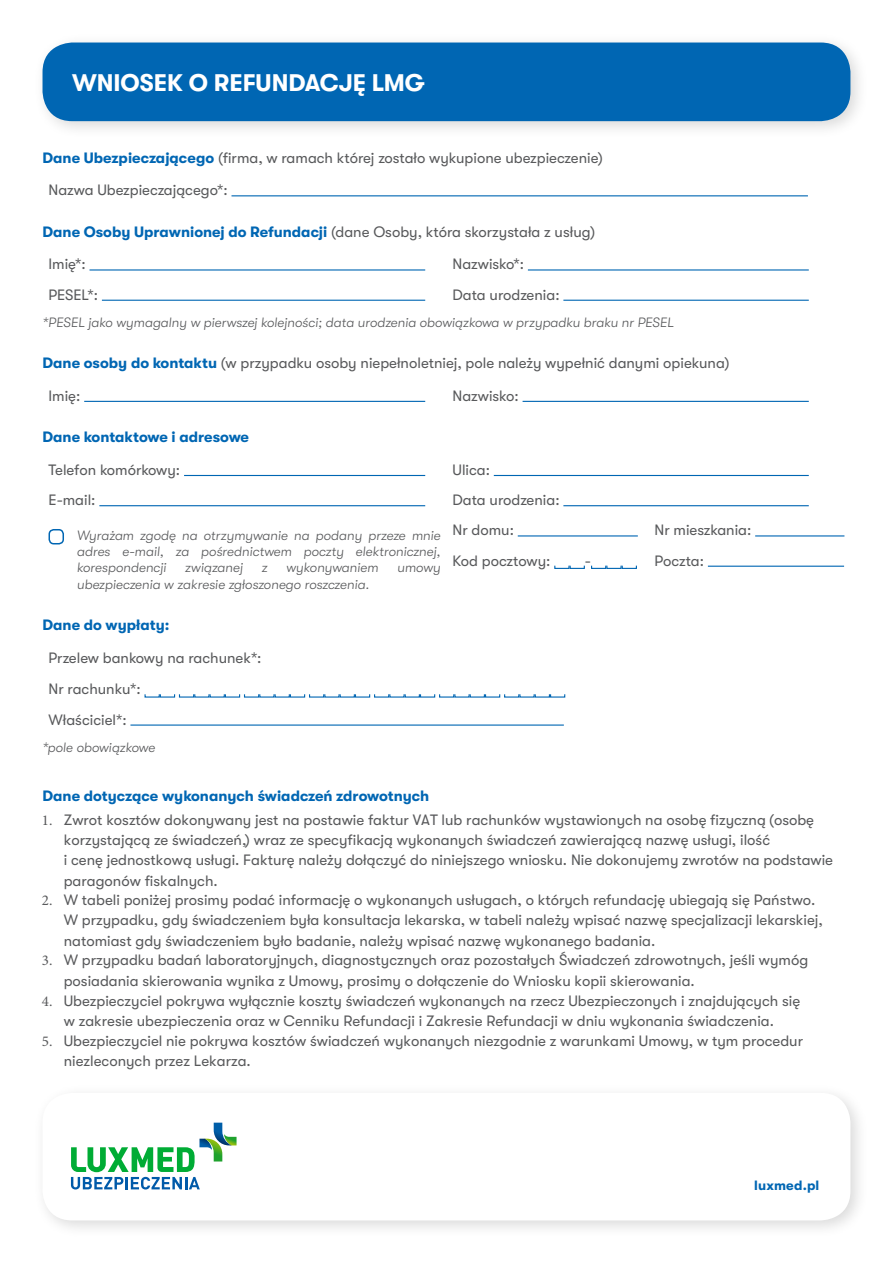
<style>
.page{position:relative;width:893px;height:1263px;background:#fff}
.page>*{position:absolute;margin:0;border:0;box-sizing:border-box;transform-origin:0 0}
.t1{font:700 24px "GT Walsheim";letter-spacing:-.005em;color:#fff}
.t2{font:15px/20.2px "GT Walsheim";color:#58595b}
.t3{font:700 15px "GT Walsheim";color:#0066b3}
.t4{font:13.5px/16.2px "GT Walsheim Lt Ob";color:#58595b;text-align:justify}
.t5{font:700 13.5px "GT Walsheim";letter-spacing:.01em;color:#0066b3}
.s1{font-weight:700;color:#0066b3}
.s2{font-family:"Minion Pro"}
</style>
<div class="page">
<div style="left:33px;top:1083px;width:835px;height:155px;background:#000;opacity:.15"></div>
<div style="left:43px;top:1093px;width:807px;height:127px;background:#fff;border-radius:30px"></div>
<svg style="left:71px;top:1123px;width:166px;height:66px"></svg>
<div style="left:33px;top:33px;width:835px;height:106px;background:#000;opacity:.15"></div>
<div style="left:43px;top:43px;width:807px;height:78px;background:#0066b3;border-radius:30px"></div>
<hr style="left:231px;top:195px;width:577px;height:1px;background:#0066b3">
<hr style="left:90px;top:269px;width:335px;height:2px;background:#0066b3">
<hr style="left:528px;top:269px;width:281px;height:2px;background:#0066b3">
<hr style="left:102px;top:300px;width:323px;height:1px;background:#0066b3">
<hr style="left:563px;top:300px;width:246px;height:1px;background:#0066b3">
<hr style="left:84px;top:401px;width:341px;height:1px;background:#0066b3">
<hr style="left:523px;top:401px;width:286px;height:1px;background:#0066b3">
<hr style="left:184px;top:475px;width:241px;height:1px;background:#0066b3">
<hr style="left:494px;top:475px;width:315px;height:1px;background:#0066b3">
<hr style="left:99px;top:505px;width:326px;height:1px;background:#0066b3">
<hr style="left:563px;top:505px;width:246px;height:1px;background:#0066b3">
<div style="left:49px;top:529px;width:15px;height:15px;border:2px solid #0066b3;border-radius:5px"></div>
<hr style="left:518px;top:535px;width:120px;height:1px;background:#0066b3">
<hr style="left:755px;top:535px;width:89px;height:1px;background:#0066b3">
<div style="left:554px;top:565px;width:16px;height:4px;border:1px solid #0066b3"></div>
<div style="left:570px;top:565px;width:15px;height:4px;border:1px solid #0066b3"></div>
<div style="left:591px;top:565px;width:15px;height:4px;border:1px solid #0066b3"></div>
<div style="left:606px;top:565px;width:16px;height:4px;border:1px solid #0066b3"></div>
<div style="left:622px;top:565px;width:15px;height:4px;border:1px solid #0066b3"></div>
<hr style="left:708px;top:566px;width:136px;height:1px;background:#0066b3">
<hr style="left:130px;top:724px;width:434px;height:2px;background:#0066b3">
<h1 class="t1" style="left:72px;top:69px;width:354px">Wniosek o Refundację LMG</h1>
<p class="t2" style="left:49px;top:141px;width:556px;line-height:32.5px;text-indent:-6px"><span class="s1">Dane Ubezpieczającego</span> (firma, w ramach której zostało wykupione ubezpieczenie)<br>Nazwa Ubezpieczającego*:</p>
<p class="t2" style="left:49px;top:216px;width:548px;line-height:32.5px;text-indent:-6px"><span class="s1">Dane Osoby Uprawnionej do Refundacji</span> (dane Osoby, która skorzystała z usług)<br>Imię*:</p>
<p class="t2" style="left:452px;top:254px;width:73px">Nazwisko*:</p>
<p class="t2" style="left:49px;top:284px;width:51px">PESEL*:</p>
<p class="t2" style="left:452px;top:284px;width:109px">Data urodzenia:</p>
<p class="t4" style="left:43px;top:314px;width:633px">*PESEL jako wymagalny w pierwszej kolejności; data urodzenia obowiązkowa w przypadku braku nr PESEL</p>
<p class="t2" style="left:49px;top:347px;width:683px;line-height:32.5px;text-indent:-6px"><span class="s1">Dane osoby do kontaktu</span> (w przypadku osoby niepełnoletniej, pole należy wypełnić danymi opiekuna)<br>Imię:</p>
<p class="t2" style="left:452px;top:386px;width:68px">Nazwisko:</p>
<p class="t3" style="left:43px;top:429px;width:208px">Dane kontaktowe i adresowe</p>
<p class="t2" style="left:49px;top:460px;width:133px">Telefon komórkowy:</p>
<p class="t2" style="left:452px;top:460px;width:39px">Ulica:</p>
<p class="t2" style="left:49px;top:490px;width:49px">E-mail:</p>
<p class="t2" style="left:452px;top:490px;width:109px">Data urodzenia:</p>
<p class="t4" style="left:77px;top:527px;width:365px">Wyrażam zgodę na otrzymywanie na podany przeze mnie adres e-mail, za pośrednictwem poczty elektronicznej, korespondencji</p>
<p class="t2" style="left:452px;top:520px;width:63px">Nr domu:</p>
<p class="t2" style="left:654px;top:520px;width:98px">Nr mieszkania:</p>
<p class="t2" style="left:452px;top:550px;width:99px">Kod pocztowy:</p>
<p class="t2" style="left:585px;top:550px;width:8px">-</p>
<p class="t2" style="left:654px;top:550px;width:51px">Poczta:</p>
<p class="t4" style="left:185px;top:560px;width:59px">związanej</p>
<p class="t4" style="left:261px;top:560px;width:7px">z</p>
<p class="t4" style="left:286px;top:560px;width:94px">wykonywaniem</p>
<p class="t4" style="left:397px;top:560px;width:45px">umowy</p>
<p class="t4" style="left:77px;top:576px;width:294px">ubezpieczenia w zakresie zgłoszonego roszczenia.</p>
<p class="t3" style="left:43px;top:617px;width:128px">Dane do wypłaty:</p>
<p class="t2" style="left:49px;top:642px;width:215px;line-height:30.9px">Przelew bankowy na rachunek*:<br>Nr rachunku*:<br>Właściciel*:</p>
<p class="t4" style="left:43px;top:739px;width:114px">*pole obowiązkowe</p>
<p class="t3" style="left:43px;top:787px;width:388px">Dane dotyczące wykonanych świadczeń zdrowotnych</p>
<p class="t2" style="left:64px;top:809px;width:752px;line-height:20.7px;text-indent:-22px"><span class="s2">1.</span> Zwrot kosztów dokonywany jest na postawie faktur VAT lub rachunków wystawionych na osobę fizyczną (osobę korzystającą ze świadczeń,) wraz ze specyfikacją wykonanych świadczeń zawierającą nazwę usługi, ilość</p>
<p class="t2" style="left:64px;top:849px;width:771px;line-height:20.7px">i cenę jednostkową usługi. Fakturę należy dołączyć do niniejszego wniosku. Nie dokonujemy zwrotów na podstawie paragonów fiskalnych.</p>
<p class="t2" style="left:64px;top:890px;width:761px;text-indent:-22px"><span class="s2">2.</span> W tabeli poniżej prosimy podać informację o wykonanych usługach, o których refundację ubiegają się Państwo.<br>W przypadku, gdy świadczeniem była konsultacja lekarska, w tabeli należy wpisać nazwę specjalizacji lekarskiej, natomiast gdy świadczeniem było badanie, należy wpisać nazwę wykonanego badania.</p>
<p class="t2" style="left:64px;top:950px;width:746px;text-indent:-22px"><span class="s2">3.</span> W przypadku badań laboratoryjnych, diagnostycznych oraz pozostałych Świadczeń zdrowotnych, jeśli wymóg posiadania skierowania wynika z Umowy, prosimy o dołączenie do Wniosku kopii skierowania.</p>
<p class="t2" style="left:42px;top:991px;width:760px;text-align:center"><span class="s2">4.</span> Ubezpieczyciel pokrywa wyłącznie koszty świadczeń wykonanych na rzecz Ubezpieczonych i znajdujących się w zakresie ubezpieczenia oraz w Cenniku Refundacji i Zakresie Refundacji w dniu wykonania świadczenia.</p>
<p class="t2" style="left:64px;top:1031px;width:741px;text-indent:-22px"><span class="s2">5.</span> Ubezpieczyciel nie pokrywa kosztów świadczeń wykonanych niezgodnie z warunkami Umowy, w tym procedur niezleconych przez Lekarza.</p>
<p class="t5" style="left:754px;top:1177px;width:67px">luxmed.pl</p>
</div>
